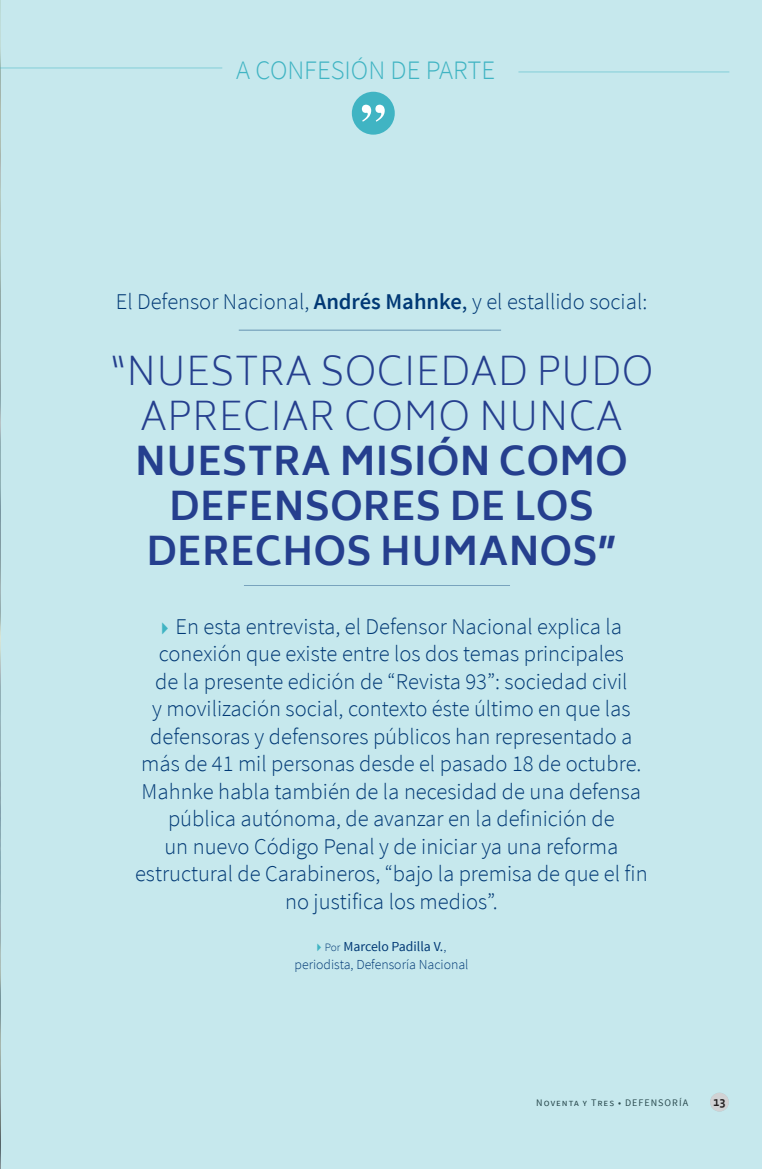
<style>
.page{position:relative;width:762px;height:1169px;background:#fff}
.page>*{position:absolute;margin:0;border:0;box-sizing:border-box;transform-origin:0 0}
.t1{font:700 38.25px/45px "Biryani";letter-spacing:.01em;color:#253f8e;text-align:center}
.t2{font:200 38.25px/45px "Biryani";letter-spacing:.01em;color:#253f8e;text-align:center}
.t3{font:300 26.62px "Source Sans Pro";color:#40b4c3}
.t4{font:300 22.5px/27.5px "Source Sans Pro";color:#013975;text-align:center}
.t5{font:300 13.75px/17.5px "Source Sans Pro";color:#013975;text-align:center}
.t6{font:12.5px "Vista Sans Med";color:#231f20}
.t7{font:10px "Source Sans Pro";letter-spacing:.1em;color:#231f20}
.s1{font-weight:600}
.s2{font-weight:400}
.s3{font-family:"Idealist Sans";color:#40b4c3}
.s4{font-family:"Idealist Sans";font-size:14.62px;color:#40b4c3}
.s5{font-size:11.25px}
</style>
<div class="page">
<div style="left:1px;top:0;width:761px;height:1169px;background:#c6e8ed"></div>
<img style="left:0;top:1px;width:1px;height:1167px">
<hr style="left:518px;top:72px;width:211px;height:1px;background:#40b4c3">
<hr style="left:239px;top:330px;width:262px;height:1px;background:#013975">
<hr style="left:244px;top:585px;width:266px;height:1px;background:#013975">
<div style="left:710px;top:1093px;width:19px;height:18px;background:#d1d2d4;border-radius:50%"></div>
<hr style="left:0;top:68px;width:222px;height:1px;background:#40b4c3">
<div style="left:352px;top:92px;width:43px;height:43px;background:#40b4c3;border-radius:50%"></div>
<svg style="left:362px;top:105px;width:23px;height:17px"></svg>
<p class="t3" style="left:236px;top:54px;width:260px">A CONFESIÓN DE PARTE</p>
<p class="t4" style="left:116px;top:288px;width:533px">El Defensor Nacional, <span class="s1">Andrés Mahnke</span><span class="s2">,</span> y el estallido social:</p>
<h1 class="t2" style="left:109px;top:349px;width:545px">“NUESTRA SOCIEDAD PUDO<br>APRECIAR COMO N UNCA</h1>
<h1 class="t1" style="left:135px;top:439px;width:494px">NUESTRA MISIÓN COMO<br>DEFENSORES DE LOS<br>DERECHOS HUMANOS”</h1>
<p class="t4" style="left:135px;top:613px;width:514px"><span class="s3">►</span> En esta entrevista, el Defensor Nacional explica la conexión que existe entre los dos temas principales<br>de la presente edición de “Revista 93”: sociedad civil<br>y movilización social, contexto éste último en que las defensoras y defensores públicos han representado a más de 41 mil personas desde el pasado 18 de octubre.<br>Mahnke habla también de la necesidad de una defensa pública autónoma, de avanzar en la definición de<br>un nuevo Código Penal y de iniciar ya una reforma estructural de Carabineros, “bajo la premisa de que el fin no justifica los medios”.</p>
<p class="t5" style="left:294px;top:938px;width:175px"><span class="s4">►</span> <span class="s5">Por</span> <span class="s2">Marcelo Padilla V.</span>, periodista, Defensoría Nacional</p>
<p class="t7" style="left:536px;top:1097px;width:153px">Noventa y Tres • DEFENSORÍA</p>
<p class="t6" style="left:713px;top:1095px;width:14px">13</p>
</div>
